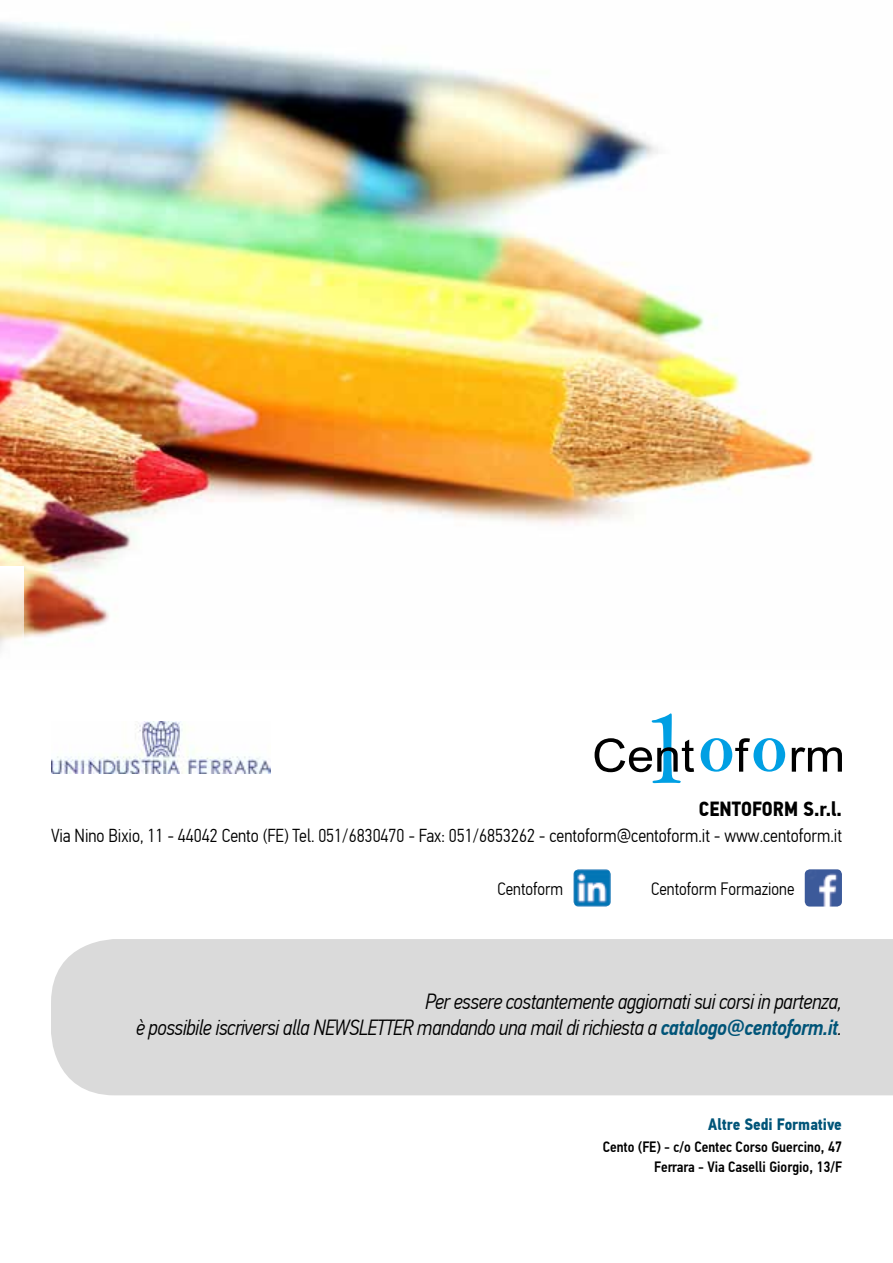
<style>
.page{position:relative;width:893px;height:1263px;background:#fff}
.page>*{position:absolute;margin:0;border:0;box-sizing:border-box;transform-origin:0 0}
.t1{font:italic 300 21.9px/25.7px "PF Din Text Cond Pro";letter-spacing:-.02em;color:#000;text-align:right}
.t2{font:700 20.55px "PF Din Text Cond Pro";color:#000}
.t3{font:300 18.75px "PF Din Text Cond Pro";color:#000}
.t4{font:300 18px "PF Din Text Cond Pro";color:#000}
.t5{font:700 16.5px "PF Din Text Cond Pro";color:#005478}
.t6{font:500 15px/19.5px "PF Din Text Cond Pro";color:#000;text-align:right}
.s1{font-weight:500;color:#005478}
</style>
<div class="page">
<div style="left:51px;top:939px;width:842px;height:156px;background:#dadada"></div>
<svg style="left:595px;top:713px;width:247px;height:70px"></svg>
<img style="left:805px;top:869px;width:37px;height:37px">
<img style="left:573px;top:869px;width:38px;height:37px">
<img style="left:0;top:22px;width:814px;height:616px">
<svg style="left:0;top:567px;width:23px;height:83px"></svg>
<img style="left:51px;top:721px;width:220px;height:53px">
<p class="t2" style="left:699px;top:797px;width:144px">CENTOFORM S.r.l.</p>
<p class="t3" style="left:51px;top:825px;width:792px">Via Nino Bixio, 11 - 44042 Cento (FE) Tel. 051/6830470 - Fax: 051/6853262 - centoform@centoform.it - www.centoform.it</p>
<p class="t4" style="left:497px;top:878px;width:67px">Centoform</p>
<p class="t4" style="left:651px;top:878px;width:145px">Centoform Formazione</p>
<p class="t1" style="left:136px;top:989px;width:707px">Per essere costantemente aggiornati sui corsi in partenza,<br>è possibile iscriversi alla NEWSLETTER mandando una mail di richiesta a <span class="s1">catalogo@centoform.it</span>.</p>
<p class="t5" style="left:708px;top:1114px;width:135px">Altre Sedi Formative</p>
<p class="t6" style="left:603px;top:1137px;width:241px">Cento (FE) - c/o Centec Corso Guercino, 47<br>Ferrara - Via Caselli Giorgio, 13/F</p>
</div>
